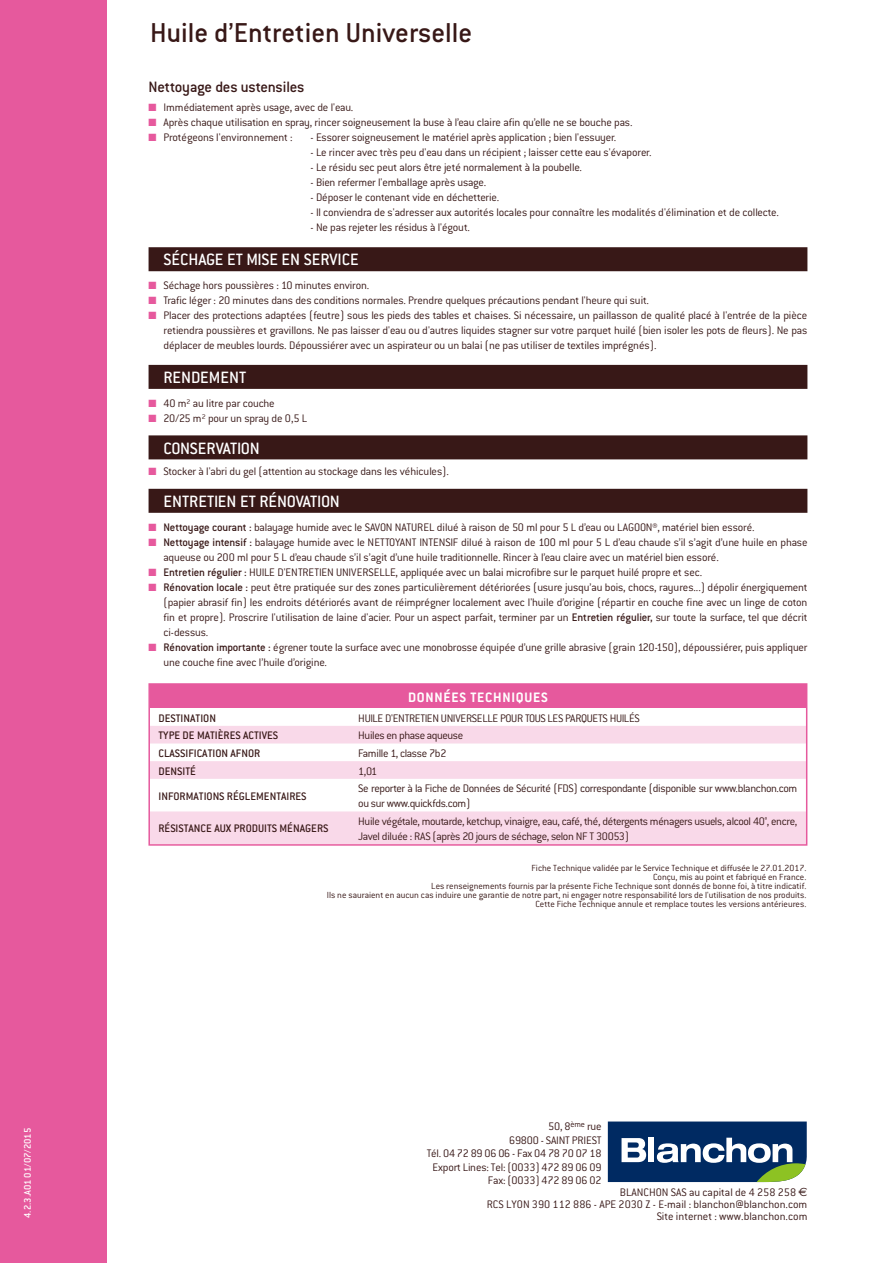
<style>
.page{position:relative;width:893px;height:1263px;background:#fff}
.page>*{position:absolute;margin:0;border:0;box-sizing:border-box;transform-origin:0 0}
.t1{font:500 30px "Conduit ITC";color:#381817}
.t2{font:500 18px "Conduit ITC";color:#fff}
.t3{font:500 18px "Conduit ITC";letter-spacing:-.02em;color:#fff}
.t4{font:500 16.5px "Conduit ITC";letter-spacing:-.015em;color:#381817}
.t5{font:700 15px "Conduit ITC";letter-spacing:.05em;color:#fff}
.t6{font:300 12px/15px "Conduit ITC";letter-spacing:-.015em;color:#381817;text-align:justify}
.t7{font:300 12px/15px "Conduit ITC";letter-spacing:-.035em;color:#381817}
.t8{font:500 12px "Conduit ITC";color:#381817}
.t9{font:500 10.5px "Conduit ITC";color:#fff}
.t10{font:300 9.75px/9px "Conduit ITC";color:#381817;text-align:right}
.s1{color:#e6599d}
.s2{font-weight:500}
.s3{font-family:"Euro Sans";font-weight:400}
</style>
<div class="page">
<div style="left:0;top:0;width:106px;height:1263px;background:#e6599d"></div>
<div style="left:150px;top:685px;width:656px;height:23px;background:#e6599d"></div>
<svg style="left:151px;top:726px;width:653px;height:117px;fill:#f9d9e9"></svg>
<div style="left:148px;top:683px;width:659px;height:163px;border:2px solid #e6599d"></div>
<div style="left:149px;top:247px;width:658px;height:24px;background:#381817"></div>
<div style="left:149px;top:365px;width:658px;height:24px;background:#381817"></div>
<div style="left:149px;top:435px;width:658px;height:24px;background:#381817"></div>
<div style="left:149px;top:489px;width:658px;height:24px;background:#381817"></div>
<svg style="left:608px;top:1121px;width:199px;height:61px"></svg>
<p class="t9" style="left:22px;top:1218px;width:92px;rotate:-90deg">4.2.3.A01 01/07/2015</p>
<h1 class="t1" style="left:150px;top:16px;width:323px">Huile d’Entretien Universelle</h1>
<h3 class="t4" style="left:149px;top:78px;width:157px">Nettoyage des ustensiles</h3>
<p class="t6" style="left:149px;top:100px;width:206px"><span class="s1">■</span> Immédiatement après usage, avec de l'eau.</p>
<p class="t6" style="left:149px;top:115px;width:485px"><span class="s1">■</span> Après chaque utilisation en spray, rincer soigneusement la buse à l’eau claire afin qu’elle ne se bouche pas.</p>
<p class="t6" style="left:149px;top:130px;width:146px"><span class="s1">■</span> Protégeons l'environnement :</p>
<p class="t6" style="left:311px;top:130px;width:307px">- Essorer soigneusement le matériel après application ; bien l'essuyer.</p>
<p class="t6" style="left:311px;top:145px;width:342px">- Le rincer avec très peu d'eau dans un récipient ; laisser cette eau s'évaporer.</p>
<p class="t6" style="left:311px;top:160px;width:273px">- Le résidu sec peut alors être jeté normalement à la poubelle.</p>
<p class="t6" style="left:311px;top:175px;width:177px">- Bien refermer l'emballage après usage.</p>
<p class="t6" style="left:311px;top:190px;width:190px">- Déposer le contenant vide en déchetterie.</p>
<p class="t6" style="left:311px;top:205px;width:470px">- Il conviendra de s'adresser aux autorités locales pour connaître les modalités d'élimination et de collecte.</p>
<p class="t6" style="left:311px;top:220px;width:161px">- Ne pas rejeter les résidus à l'égout.</p>
<h2 class="t2" style="left:163px;top:250px;width:197px">SÉCHAGE ET MISE EN SERVICE</h2>
<p class="t6" style="left:149px;top:278px;width:222px"><span class="s1">■</span> Séchage hors poussières : 10 minutes environ.</p>
<p class="t6" style="left:149px;top:293px;width:502px"><span class="s1">■</span> Trafic léger : 20 minutes dans des conditions normales. Prendre quelques précautions pendant l'heure qui suit.</p>
<p class="t6" style="left:163px;top:308px;width:645px;text-indent:-15px"><span class="s1">■</span> Placer des protections adaptées (feutre) sous les pieds des tables et chaises. Si nécessaire, un paillasson de qualité placé à l'entrée de la pièce retiendra poussières et gravillons. Ne pas laisser d'eau ou d'autres liquides stagner sur votre parquet huilé (bien isoler les pots de fleurs). Ne pas déplacer de meubles lourds. Dépoussiérer avec un aspirateur ou un balai (ne pas utiliser de textiles imprégnés).</p>
<h2 class="t2" style="left:163px;top:367px;width:84px">RENDEMENT</h2>
<p class="t6" style="left:149px;top:395px;width:128px"><span class="s1">■</span> 40 m² au litre par couche</p>
<p class="t6" style="left:149px;top:410px;width:160px"><span class="s1">■</span> 20/25 m² pour un spray de 0,5 L</p>
<h2 class="t3" style="left:163px;top:438px;width:98px">CONSERVATION</h2>
<p class="t6" style="left:149px;top:464px;width:302px"><span class="s1">■</span> Stocker à l'abri du gel (attention au stockage dans les véhicules).</p>
<h2 class="t2" style="left:163px;top:491px;width:178px">ENTRETIEN ET RÉNOVATION</h2>
<p class="t6" style="left:149px;top:519px;width:608px"><span class="s1">■</span> <span class="s2">Nettoyage courant :</span> balayage humide avec le SAVON NATUREL dilué à raison de 50 ml pour 5 L d’eau ou LAGOON®, matériel bien essoré.</p>
<p class="t6" style="left:163px;top:534px;width:646px;text-indent:-15px"><span class="s1">■</span> <span class="s2">Nettoyage intensif :</span> balayage humide avec le NETTOYANT INTENSIF dilué à raison de 100 ml pour 5 L d’eau chaude s’il s’agit d’une huile en phase aqueuse ou 200 ml pour 5 L d’eau chaude s’il s’agit d’une huile traditionnelle. Rincer à l’eau claire avec un matériel bien essoré.</p>
<p class="t6" style="left:149px;top:564px;width:555px"><span class="s1">■</span> <span class="s2">Entretien régulier :</span> HUILE D'ENTRETIEN UNIVERSELLE, appliquée avec un balai microfibre sur le parquet huilé propre et sec.</p>
<p class="t6" style="left:163px;top:579px;width:646px;text-indent:-15px"><span class="s1">■</span> <span class="s2">Rénovation locale :</span> peut être pratiquée sur des zones particulièrement détériorées (usure jusqu’au bois, chocs, rayures...) dépolir énergiquement (papier abrasif fin) les endroits détériorés avant de réimprégner localement avec l'huile d’origine (répartir en couche fine avec un linge de coton fin et propre). Proscrire l'utilisation de laine d'acier. Pour un aspect parfait, terminer par un <span class="s2">Entretien régulier,</span> sur toute la surface, tel que décrit ci-dessus.</p>
<p class="t6" style="left:163px;top:639px;width:645px;text-indent:-15px"><span class="s1">■</span> <span class="s2">Rénovation importante :</span> égrener toute la surface avec une monobrosse équipée d’une grille abrasive (grain 120-150), dépoussiérer, puis appliquer une couche fine avec l’huile d’origine.</p>
<p class="t5" style="left:408px;top:689px;width:141px">DONNÉES TECHNIQUES</p>
<p class="t8" style="left:158px;top:711px;width:59px">DESTINATION</p>
<p class="t6" style="left:358px;top:710px;width:283px">HUILE D'ENTRETIEN UNIVERSELLE POUR TOUS LES PARQUETS HUILÉS</p>
<p class="t8" style="left:158px;top:729px;width:121px">TYPE DE MATIÈRES ACTIVES</p>
<p class="t7" style="left:358px;top:728px;width:106px">Huiles en phase aqueuse</p>
<p class="t8" style="left:158px;top:746px;width:103px">CLASSIFICATION AFNOR</p>
<p class="t6" style="left:358px;top:746px;width:90px">Famille 1, classe 7b2</p>
<p class="t8" style="left:158px;top:764px;width:39px">DENSITÉ</p>
<p class="t6" style="left:358px;top:763px;width:21px">1,01</p>
<p class="t8" style="left:158px;top:789px;width:150px">INFORMATIONS RÉGLEMENTAIRES</p>
<p class="t7" style="left:358px;top:781px;width:441px">Se reporter à la Fiche de Données de Sécurité (FDS) correspondante (disponible sur www.blanchon.com ou sur www.quickfds.com)</p>
<p class="t8" style="left:158px;top:822px;width:171px">RÉSISTANCE AUX PRODUITS MÉNAGERS</p>
<p class="t7" style="left:358px;top:814px;width:441px">Huile végétale, moutarde, ketchup, vinaigre, eau, café, thé, détergents ménagers usuels, alcool 40°, encre,<br>Javel diluée : RAS (après 20 jours de séchage, selon NF T 30053)</p>
<p class="t10" style="left:327px;top:863px;width:481px">Fiche Technique validée par le Service Technique et diffusée le 27.01.2017.<br>Conçu, mis au point et fabriqué en France.<br>Les renseignements fournis par la présente Fiche Technique sont donnés de bonne foi, à titre indicatif.<br>Ils ne sauraient en aucun cas induire une garantie de notre part, ni engager notre responsabilité lors de l'utilisation de nos produits.<br>Cette Fiche Technique annule et remplace toutes les versions antérieures.</p>
<p class="t6" style="left:427px;top:1120px;width:176px;line-height:13.5px;text-align:right">50, 8<sup>ème</sup> rue<br>69800 - SAINT PRIEST<br>Tél. 04 72 89 06 06 - Fax 04 78 70 07 18<br>Export Lines: Tel: (0033) 472 89 06 09<br>Fax: (0033) 472 89 06 02</p>
<p class="t6" style="left:487px;top:1187px;width:322px;line-height:12px;text-align:right">BLANCHON SAS au capital de 4 258 258 <span class="s3">e<br></span>RCS LYON 390 112 886 - APE 2030 Z - E-mail : blanchon@blanchon.com<br>Site internet : www.blanchon.com</p>
</div>
